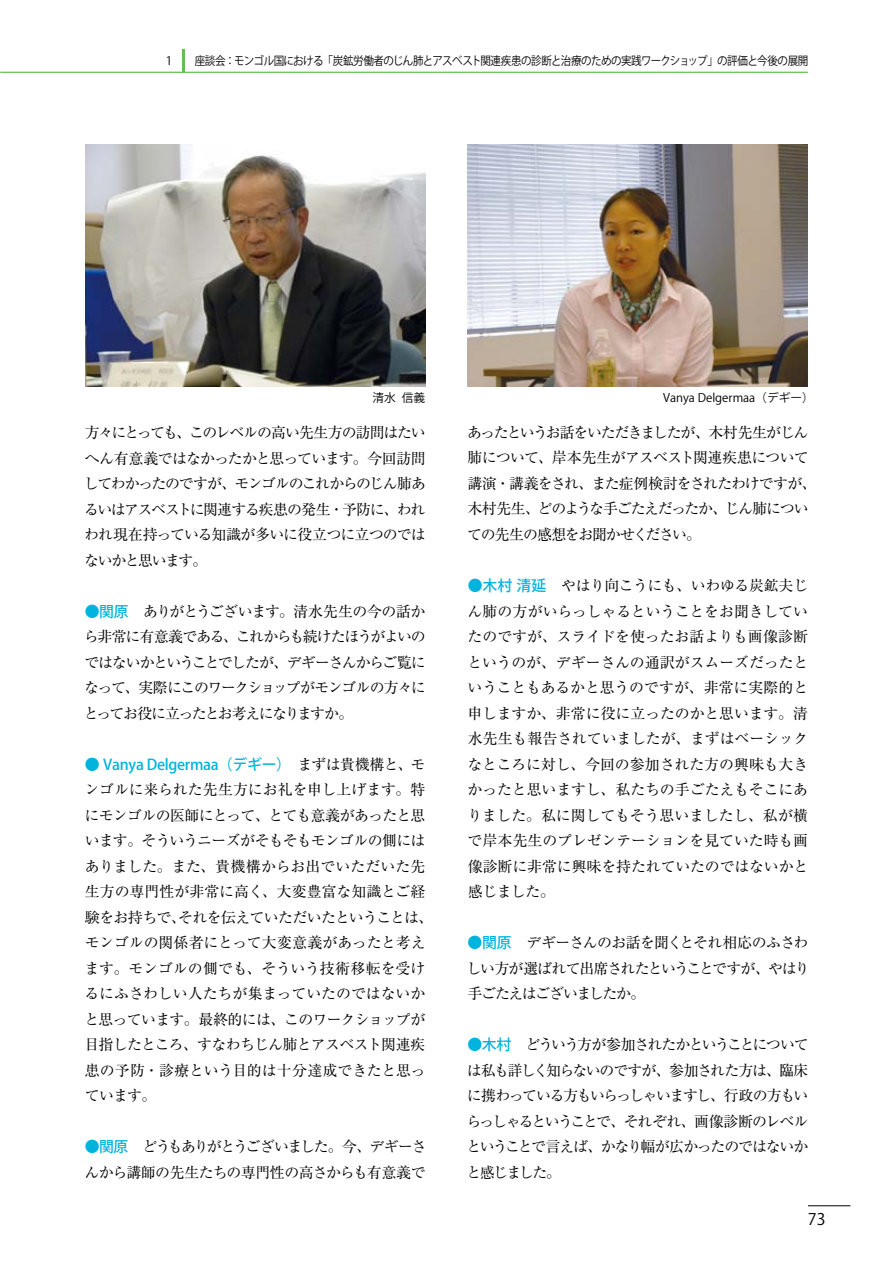
<style>
.page{position:relative;width:893px;height:1263px;background:#fff}
.page>*{position:absolute;margin:0;border:0;box-sizing:border-box;transform-origin:0 0}
.t1{font:15.9px "Koz Go Pro";color:#000}
.t2{font:14.85px/25.5px "Ryumin Pro";letter-spacing:-.04em;color:#000;text-align:justify}
.t3{font:14.85px/25.5px "Ryumin Pro";letter-spacing:-.02em;color:#000}
.t4{font:14.85px/25.5px "Ryumin Pro";letter-spacing:-.07em;color:#000}
.t5{font:14.85px/25.5px "Ryumin Pro";letter-spacing:-.065em;color:#000}
.t6{font:11.7px "Koz Go Pro";letter-spacing:-.04em;color:#000}
.t7{font:11.7px "Koz Go Pro";color:#000}
.s1{font-family:"Koz Go Pro";font-weight:500;color:#00b4de}
</style>
<div class="page">
<hr style="left:808px;top:1205px;width:42px;height:1px;background:#000">
<hr style="left:0;top:72px;width:808px;height:1px;background:#6cbb5a">
<hr style="left:182px;top:49px;width:2px;height:23px;background:#6cbb5a">
<img style="left:85px;top:145px;width:340px;height:242px">
<img style="left:468px;top:145px;width:340px;height:242px">
<p class="t6" style="left:166px;top:53px;width:644px">1 　座談会：モンゴル国における「炭鉱労働者のじん肺とアスベスト関連疾患の診断と治療のための実践ワークショップ」の評価と今後の展開</p>
<p class="t6" style="left:373px;top:390px;width:54px">清水信義</p>
<p class="t7" style="left:663px;top:390px;width:152px">Vanya Delgermaa（デギー）</p>
<p class="t2" style="left:84px;top:419px;width:344px">方々にとっても、このレベルの高い先生方の訪問はたいへん有意義ではなかったかと思っています。今回訪問してわかったのですが、モンゴルのこれからのじん肺あるいはアスベストに関連する疾患の発生・予防に、われわれ現在持っている知識が多いに役立つに立つのではないかと思います。</p>
<p class="t2" style="left:84px;top:597px;width:344px"><span class="s1">●関原</span>　ありがとうございます。清水先生の今の話から非常に有意義である、これからも続けたほうがよいのではないかということでしたが、デギーさんからご覧になって、実際にこのワークショップがモンゴルの方々にとってお役に立ったとお考えになりますか。</p>
<p class="t3" style="left:84px;top:750px;width:350px"><span class="s1">● Vanya Delgermaa（デギー）</span>　まずは貴機構と、モンゴルに来られた先生方にお礼を申し上げます。特にモンゴルの医師にとって、とても意義があったと思います。そういうニーズがそもそもモンゴルの側にはありました。また、貴機構からお出でいただいた先生方の専門性が非常に高く、大変豊富な知識とご経験をお持ちで、それを伝えていただいたということは、モンゴルの関係者にとって大変意義があったと考えます。モンゴルの側でも、そういう技術移転を受けるにふさわしい人たちが集まっていたのではないかと思っています。最終的には、このワークショップが目指したところ、すなわちじん肺とアスベスト関連疾患の予防・診療という目的は十分達成できたと思っています。</p>
<p class="t5" style="left:84px;top:1133px;width:343px"><span class="s1">●関原</span>　どうもありがとうございました。今、デギーさんから講師の先生たちの専門性の高さからも有意義で</p>
<p class="t4" style="left:467px;top:419px;width:351px">あったというお話をいただきましたが、木村先生がじん肺について、岸本先生がアスベスト関連疾患について講演・講義をされ、また症例検討をされたわけですが、木村先生、どのような手ごたえだったか、じん肺についての先生の感想をお聞かせください。</p>
<p class="t2" style="left:467px;top:572px;width:342px"><span class="s1">●木村 清延</span>　やはり向こうにも、いわゆる炭鉱夫じん肺の方がいらっしゃるということをお聞きしていたのですが、スライドを使ったお話よりも画像診断というのが、デギーさんの通訳がスムーズだったということもあるかと思うのですが、非常に実際的と申しますか、非常に役に立ったのかと思います。清水先生も報告されていましたが、まずはベーシックなところに対し、今回の参加された方の興味も大きかったと思いますし、私たちの手ごたえもそこにありました。私に関してもそう思いましたし、私が横で岸本先生のプレゼンテーションを見ていた時も画像診断に非常に興味を持たれていたのではないかと感じました。</p>
<p class="t2" style="left:466px;top:929px;width:345px"><span class="s1">●関原</span>　デギーさんのお話を聞くとそれ相応のふさわしい方が選ばれて出席されたということですが、やはり手ごたえはございましたか。</p>
<p class="t2" style="left:466px;top:1031px;width:344px"><span class="s1">●木村</span>　どういう方が参加されたかということについては私も詳しく知らないのですが、参加された方は、臨床に携わっている方もいらっしゃいますし、行政の方もいらっしゃるということで、それぞれ、画像診断のレベルということで言えば、かなり幅が広かったのではないかと感じました。</p>
<p class="t1" style="left:808px;top:1209px;width:19px">73</p>
</div>
